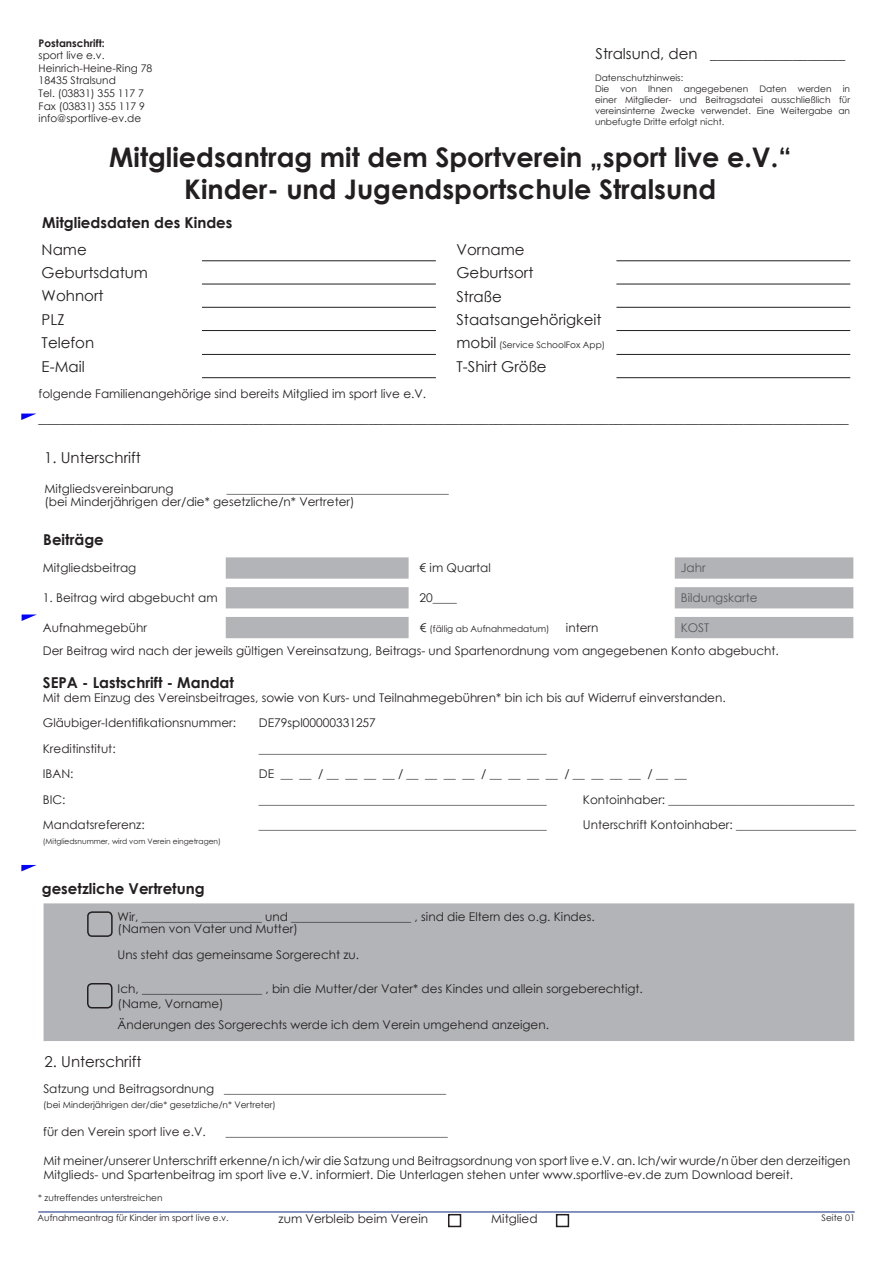
<style>
.page{position:relative;width:893px;height:1263px;background:#fff}
.page>*{position:absolute;margin:0;border:0;box-sizing:border-box;transform-origin:0 0}
.heading_1{font:700 27px/32.4px "Century Gothic";color:#231f20;text-align:center}
.t1{font:15px/23.4px "Century Gothic";color:#231f20}
.Body_Text_2{font:700 15px "Century Gothic";color:#231f20}
.Body_Text_2-2{font:12px/12px "Century Gothic";color:#231f20}
.Text{font:12px "Century Gothic";color:#231f20}
.t2{font:12px "Century Gothic";color:#57585a}
.t3{font:10.5px "Century Gothic";color:#231f20}
.t4{font:700 10.5px "Century Gothic";color:#231f20}
.Body_Text{font:9px/10.8px "Century Gothic";color:#231f20;text-align:justify}
.Body_Text_2-3{font:9px "Century Gothic";color:#231f20}
.Body_Text_2-4{font:7.5px "Century Gothic";color:#231f20}
.s1{font-style:inherit}
.s2{font-size:15px}
.s3{font-size:12px}
</style>
<div class="page">
<hr style="left:202px;top:284px;width:234px;height:1px;background:#231f20">
<hr style="left:202px;top:307px;width:234px;height:1px;background:#231f20">
<hr style="left:202px;top:330px;width:234px;height:1px;background:#231f20">
<hr style="left:202px;top:354px;width:234px;height:1px;background:#231f20">
<hr style="left:202px;top:377px;width:234px;height:1px;background:#231f20">
<hr style="left:616px;top:284px;width:234px;height:1px;background:#231f20">
<hr style="left:616px;top:307px;width:234px;height:1px;background:#231f20">
<hr style="left:616px;top:330px;width:234px;height:1px;background:#231f20">
<hr style="left:616px;top:354px;width:234px;height:1px;background:#231f20">
<hr style="left:616px;top:377px;width:234px;height:1px;background:#231f20">
<hr style="left:616px;top:260px;width:234px;height:1px;background:#231f20">
<hr style="left:202px;top:260px;width:234px;height:1px;background:#231f20">
<div style="left:44px;top:903px;width:810px;height:138px;background:#b3b4b8"></div>
<div style="left:87px;top:911px;width:26px;height:26px;border:2px solid #231f20;border-radius:4px"></div>
<div style="left:87px;top:983px;width:26px;height:25px;border:2px solid #231f20;border-radius:4px"></div>
<svg style="left:226px;top:557px;width:627px;height:81px"></svg>
<svg style="left:675px;top:557px;width:178px;height:51px"></svg>
<hr style="left:38px;top:1211px;width:817px;height:1px;background:#253f8e">
<svg style="left:21px;top:414px;width:15px;height:6px"></svg>
<svg style="left:21px;top:865px;width:16px;height:6px"></svg>
<svg style="left:22px;top:614px;width:15px;height:7px"></svg>
<div style="left:448px;top:1214px;width:13px;height:13px;background:#fff;border:2px solid #231f20"></div>
<div style="left:556px;top:1214px;width:13px;height:13px;background:#fff;border:2px solid #231f20"></div>
<p class="t4" style="left:39px;top:35px;width:68px">Postanschrift:</p>
<p class="t3" style="left:39px;top:48px;width:67px">sport live e.v.</p>
<p class="t3" style="left:39px;top:61px;width:115px">Heinrich-Heine-Ring 78</p>
<p class="t3" style="left:39px;top:73px;width:79px">18435 Stralsund</p>
<p class="t3" style="left:39px;top:86px;width:107px">Tel. (03831) 355 117 7</p>
<p class="t3" style="left:39px;top:98px;width:108px">Fax (03831) 355 117 9</p>
<p class="t3" style="left:39px;top:111px;width:104px">info@sportlive-ev.de</p>
<p class="t1" style="left:596px;top:41px;width:251px">Stralsund, den __________________</p>
<p class="Body_Text" style="left:595px;top:73px;width:90px">Datenschutzhinweis:</p>
<p class="Body_Text" style="left:595px;top:83px;width:16px">Die</p>
<p class="Body_Text" style="left:621px;top:83px;width:18px">von</p>
<p class="Body_Text" style="left:648px;top:83px;width:26px">Ihnen</p>
<p class="Body_Text" style="left:684px;top:83px;width:66px">angegebenen</p>
<p class="Body_Text" style="left:759px;top:83px;width:29px">Daten</p>
<p class="Body_Text" style="left:798px;top:83px;width:35px">werden</p>
<p class="Body_Text" style="left:595px;top:83px;width:257px;text-indent:248px">in einer Mitglieder- und Beitragsdatei ausschließlich für vereinsinterne Zwecke verwendet. Eine Weitergabe an unbefugte Dritte erfolgt nicht.</p>
<p class="heading_1" style="left:109px;top:140px;width:684px">Mitgliedsantrag mit dem Sportverein „sport live e.V.“<br>Kinder<span class="s1">- und Jugend</span>sportschule Stralsund</p>
<p class="Body_Text_2" style="left:42px;top:211px;width:192px">Mitgliedsdaten des Kindes</p>
<p class="t1" style="left:42px;top:237px;width:47px">Name</p>
<p class="t1" style="left:42px;top:261px;width:108px">Geburtsdatum</p>
<p class="t1" style="left:42px;top:284px;width:63px">Wohnort</p>
<p class="t1" style="left:42px;top:307px;width:25px">PLZ</p>
<p class="t1" style="left:42px;top:330px;width:54px">Telefon</p>
<p class="t1" style="left:42px;top:354px;width:45px">E-Mail</p>
<p class="t1" style="left:456px;top:237px;width:147px">Vorname<br>Geburtsort<br>Straße<br>Staatsangehörigkeit</p>
<p class="Body_Text" style="left:456px;top:339px;width:150px"><span class="s2">mobil</span> (Service SchoolFox App)</p>
<p class="t1" style="left:456px;top:354px;width:92px">T-Shirt Größe</p>
<p class="Body_Text_2-2" style="left:39px;top:387px;width:389px">folgende Familienangehörige sind bereits Mitglied im sport live e.V.</p>
<p class="t1" style="left:39px;top:406px;width:811px">____________________________________________________________________________________________________________</p>
<p class="t1" style="left:44px;top:446px;width:98px">1. Unterschrift</p>
<p class="Body_Text_2-2" style="left:44px;top:482px;width:131px">Mitgliedsvereinbarung</p>
<p class="Body_Text_2-2" style="left:227px;top:482px;width:223px">_____________________________________</p>
<p class="Body_Text_2-2" style="left:44px;top:496px;width:312px">(bei Minderjährigen der/die* gesetzliche/n* Vertreter)</p>
<p class="Body_Text_2" style="left:43px;top:528px;width:62px">Beiträge</p>
<p class="Body_Text_2-2" style="left:43px;top:562px;width:95px">Mitgliedsbeitrag</p>
<p class="Body_Text_2-2" style="left:420px;top:562px;width:73px">€ im Quartal</p>
<p class="t2" style="left:681px;top:560px;width:26px">Jahr</p>
<p class="Body_Text_2-2" style="left:43px;top:592px;width:176px">1. Beitrag wird abgebucht am</p>
<p class="Body_Text_2-2" style="left:420px;top:592px;width:39px">20____</p>
<p class="t2" style="left:681px;top:589px;width:78px">Bildungskarte</p>
<p class="Body_Text_2-2" style="left:43px;top:621px;width:106px">Aufnahmegebühr</p>
<p class="Body_Text" style="left:420px;top:623px;width:131px"><span class="s3">€</span> (fällig ab Aufnahmedatum)</p>
<p class="Body_Text_2-2" style="left:566px;top:621px;width:34px">intern</p>
<p class="t2" style="left:681px;top:619px;width:30px">KOST</p>
<p class="Body_Text_2-2" style="left:43px;top:645px;width:737px">Der Beitrag wird nach der jeweils gültigen Vereinsatzung, Beitrags- und Spartenordnung vom angegebenen Konto abgebucht.</p>
<p class="Body_Text_2" style="left:43px;top:671px;width:193px">SEPA - Lastschrift - Mandat</p>
<p class="Body_Text_2-2" style="left:43px;top:691px;width:684px">Mit dem Einzug des Vereinsbeitrages, sowie von Kurs- und Teilnahmegebühren* bin ich bis auf Widerruf einverstanden.</p>
<p class="Body_Text_2-2" style="left:43px;top:717px;width:195px">Gläubiger-Identifikationsnummer:</p>
<p class="Body_Text_2-2" style="left:259px;top:717px;width:119px">DE79spl00000331257</p>
<p class="Body_Text_2-2" style="left:43px;top:742px;width:74px">Kreditinstitut:</p>
<p class="Body_Text_2-2" style="left:259px;top:742px;width:289px">________________________________________________</p>
<p class="Body_Text_2-2" style="left:43px;top:768px;width:32px">IBAN:</p>
<p class="Body_Text_2-2" style="left:259px;top:768px;width:429px">DE __ __ / __ __ __ __ / __ __ __ __ / __ __ __ __ / __ __ __ __ / __ __</p>
<p class="Body_Text_2-2" style="left:43px;top:793px;width:24px">BIC:</p>
<p class="Body_Text_2-2" style="left:259px;top:793px;width:289px">________________________________________________</p>
<p class="Body_Text_2-2" style="left:583px;top:793px;width:273px">Kontoinhaber: _______________________________</p>
<p class="Body_Text_2-2" style="left:43px;top:819px;width:103px">Mandatsreferenz:</p>
<p class="Body_Text_2-2" style="left:259px;top:819px;width:289px">________________________________________________</p>
<p class="Body_Text_2-2" style="left:583px;top:819px;width:275px">Unterschrift Kontoinhaber: ____________________</p>
<p class="Body_Text_2-4" style="left:43px;top:836px;width:180px">(Mitgliedsnummer, wird vom Verein eingetragen)</p>
<p class="Body_Text_2" style="left:42px;top:877px;width:164px">gesetzliche Vertretung</p>
<p class="Body_Text_2-2" style="left:118px;top:910px;width:478px">Wir, ____________________ und ____________________ , sind die Eltern des o.g. Kindes. (Namen von Vater und Mutter)</p>
<p class="Body_Text_2-2" style="left:118px;top:949px;width:243px">Uns steht das gemeinsame Sorgerecht zu.</p>
<p class="Text" style="left:118px;top:980px;width:527px">Ich, ____________________ , bin die Mutter/der Vater* des Kindes und allein sorgeberechtigt.</p>
<p class="Text" style="left:118px;top:995px;width:108px">(Name, Vorname)</p>
<p class="Text" style="left:118px;top:1016px;width:433px">Änderungen des Sorgerechts werde ich dem Verein umgehend anzeigen.</p>
<p class="t1" style="left:45px;top:1050px;width:98px">2. Unterschrift</p>
<p class="Body_Text_2-2" style="left:43px;top:1083px;width:404px">Satzung und Beitragsordnung _____________________________________</p>
<p class="Body_Text" style="left:43px;top:1099px;width:234px">(bei Minderjährigen der/die* gesetzliche/n* Vertreter)</p>
<p class="Body_Text_2-2" style="left:43px;top:1125px;width:164px">für den Verein sport live e.V.</p>
<p class="Body_Text_2-2" style="left:226px;top:1125px;width:224px">_____________________________________</p>
<p class="Body_Text_2-2" style="left:43px;top:1153px;width:809px;line-height:14.4px">Mit meiner/unserer Unterschrift erkenne/n ich/wir die Satzung und Beitragsordnung von sport live e.V. an. Ich/wir wurde/n über den derzeitigen<br>Mitglieds- und Spartenbeitrag im sport live e.V. informiert. Die Unterlagen stehen unter www.sportlive-ev.de zum Download bereit.</p>
<p class="Body_Text" style="left:38px;top:1212px;width:193px">Aufnahmeantrag für Kinder im sport live e.v.</p>
<p class="Body_Text_2-2" style="left:279px;top:1212px;width:151px">zum Verbleib beim Verein</p>
<p class="Body_Text_2-2" style="left:491px;top:1212px;width:48px">Mitglied</p>
<p class="Body_Text" style="left:822px;top:1212px;width:35px">Seite 01</p>
<p class="Body_Text_2-3" style="left:38px;top:1191px;width:126px">* zutreffendes unterstreichen</p>
</div>
